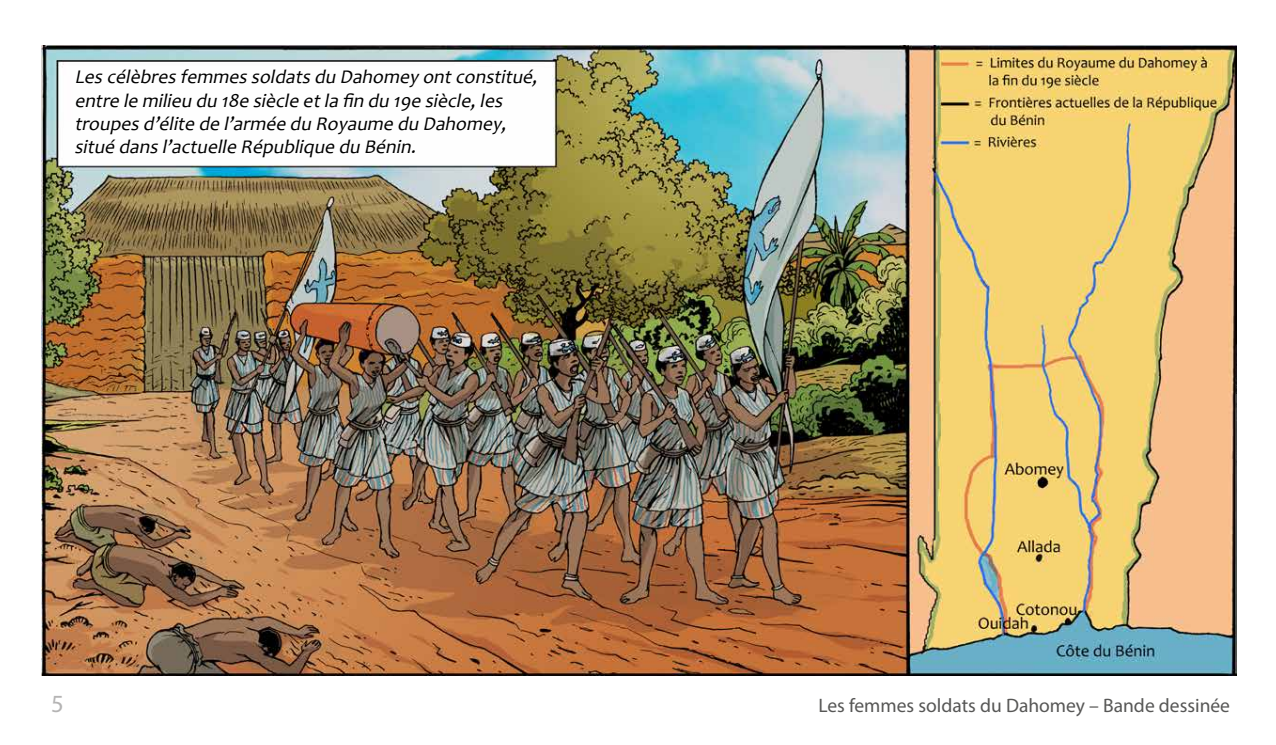
<style>
.page{position:relative;width:1276px;height:745px;background:#fff}
.page>*{position:absolute;margin:0;border:0;box-sizing:border-box;transform-origin:0 0}
.t1{font:24.75px "Myriad Pro";color:#b5b4b4}
.t2{font:italic 19.5px/23.4px "Candara";color:#000}
.t3{font:19.5px "Myriad Pro";color:#575756}
</style>
<div class="page">
<img style="left:42px;top:45px;width:1194px;height:629px">
<p class="t2" style="left:74px;top:65px;width:469px">Lescélèbresfemmessoldatsdu Dahomey ontconstitué, entre le milieu du 18e siècle etla fin du 19e siècle,les troupesd’élite de l’armée du Royaume du Dahomey, situé dansl’actuelle République du Bénin.</p>
<p class="t1" style="left:51px;top:688px;width:14px">5</p>
<p class="t3" style="left:818px;top:693px;width:413px">Les femmes soldats du Dahomey – Bande dessinée</p>
</div>
